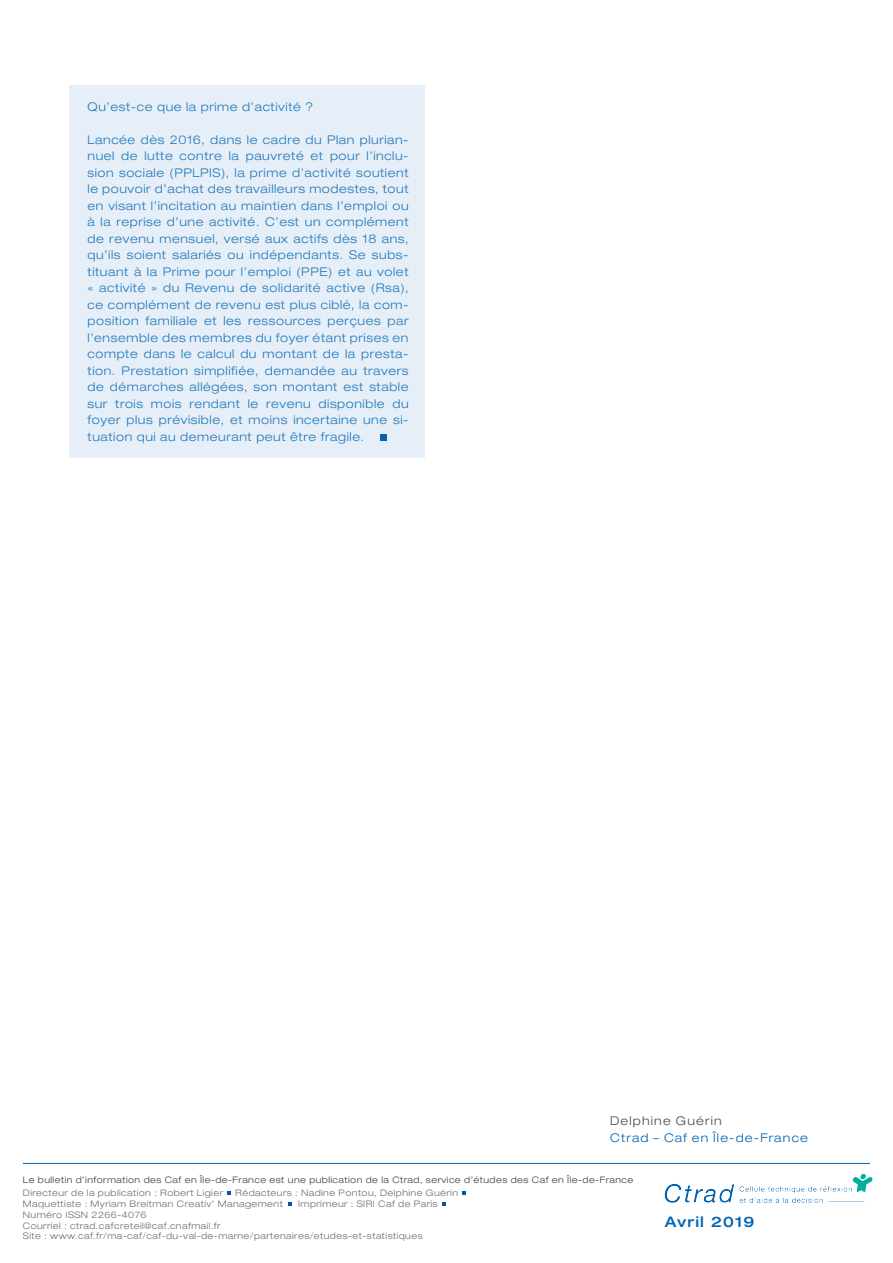
<style>
.page{position:relative;width:893px;height:1263px;background:#fff}
.page>*{position:absolute;margin:0;border:0;box-sizing:border-box;transform-origin:0 0}
.t1{font:500 expanded 14.55px "Helvetica Neue";letter-spacing:.075em;color:#0064b3}
.Texte{font:300 expanded 12px/16.5px "Helvetica Neue";letter-spacing:.05em;color:#267bbe;text-align:justify}
.t2{font:300 expanded 12px "Helvetica Neue";letter-spacing:.095em;color:#0064b3}
.t3{font:300 expanded 12px "Helvetica Neue";letter-spacing:.1em;color:#4b4c4d}
.t4{font:300 expanded 9px/10.8px "Helvetica Neue";letter-spacing:.05em;color:#6c6d70}
.t5{font:300 expanded 9px "Helvetica Neue";letter-spacing:.05em;color:#3e3e3f}
</style>
<div class="page">
<svg style="left:227px;top:1192px;width:4px;height:3px"></svg>
<svg style="left:462px;top:1192px;width:4px;height:3px"></svg>
<svg style="left:288px;top:1202px;width:4px;height:4px"></svg>
<svg style="left:442px;top:1202px;width:4px;height:4px"></svg>
<img style="left:627px;top:1162px;width:246px;height:41px">
<hr style="left:23px;top:1163px;width:847px;height:1px;background:#0064b2">
<div style="left:69px;top:85px;width:356px;height:373px;background:#e6eff7"></div>
<p class="Texte" style="left:88px;top:98px;width:227px">Qu’est-ce que la prime d’activité ?</p>
<p class="Texte" style="left:88px;top:131px;width:323px">Lancée dès 2016, dans le cadre du Plan plurian&shy;nuel de lutte contre la pauvreté et pour l’inclu&shy;sion sociale (PPLPIS), la prime d’activité soutient le pouvoir d’achat des travailleurs modestes, tout en visant l’incitation au maintien dans l’emploi ou à la reprise d’une activité. C’est un complément de revenu mensuel, versé aux actifs dès 18 ans, qu’ils soient salariés ou indépendants. Se subs&shy;tituant à la Prime pour l’emploi (PPE) et au volet « activité » du Revenu de solidarité active (Rsa), ce complément de revenu est plus ciblé, la com&shy;position familiale et les ressources perçues par l’ensemble des membres du foyer étant prises en compte dans le calcul du montant de la presta&shy;tion. Prestation simplifiée, demandée au travers de démarches allégées, son montant est stable sur trois mois rendant le revenu disponible du foyer plus prévisible, et moins incertaine une si&shy;tuation qui au demeurant peut être fragile.</p>
<p class="t3" style="left:610px;top:1114px;width:113px">Delphine Guérin</p>
<p class="t2" style="left:610px;top:1130px;width:199px">Ctrad – Caf en Île-de-France</p>
<p class="t5" style="left:23px;top:1175px;width:612px">Le bulletin d’information des Caf en Île-de-France est une publication de la Ctrad, service d’études des Caf en Île-de-France</p>
<p class="t4" style="left:23px;top:1187px;width:437px;text-indent:212px">Rédacteurs : Nadine Pontou, Delphine Guérin<br>Maquettiste : Myriam Breitman Creativ’ Management</p>
<p class="t4" style="left:23px;top:1187px;width:202px">Directeur de la publication : Robert Ligier</p>
<p class="t4" style="left:298px;top:1198px;width:141px">Imprimeur : SIRI Caf de Paris</p>
<p class="t4" style="left:23px;top:1209px;width:401px">Numéro ISSN 2266-4076<br>Courriel : ctrad.cafcreteil@caf.cnafmail.fr<br>Site : www.caf.fr/ma-caf/caf-du-val-de-marne/partenaires/etudes-et-statistiques</p>
<p class="t1" style="left:665px;top:1213px;width:91px">Avril 2019</p>
</div>
